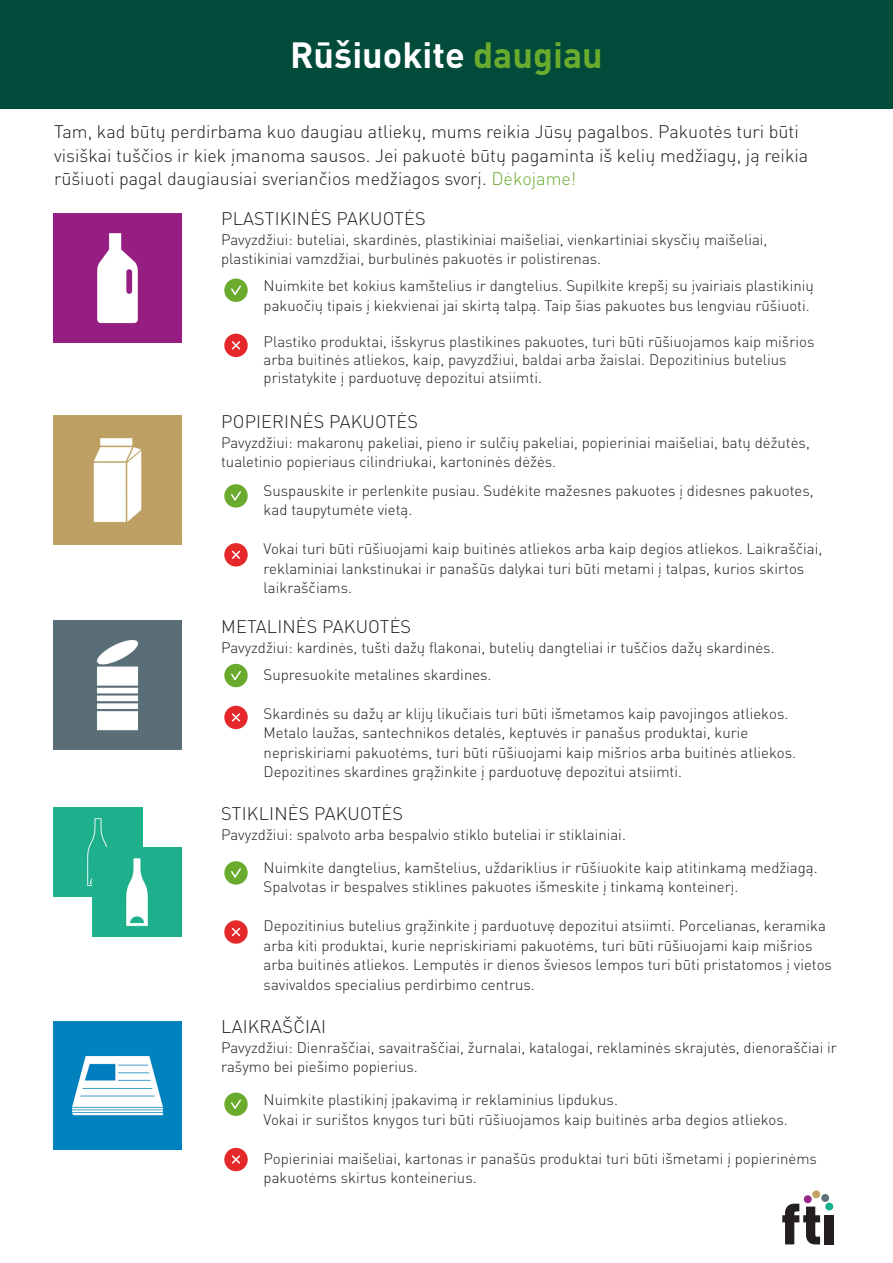
<style>
.page{position:relative;width:893px;height:1263px;background:#fff}
.page>*{position:absolute;margin:0;border:0;box-sizing:border-box;transform-origin:0 0}
.t1{font:700 36px "DIN Pro";color:#fff}
.t2{font:300 18px/23.4px "DIN Pro";color:#1d1d1b}
.t3{font:300 15px/19.5px "DIN Pro";color:#1d1d1b}
.t4{font:300 15px/18px "DIN Pro";color:#231f20}
.s1{color:#6aab2e}
</style>
<div class="page">
<div style="left:0;top:0;width:893px;height:108px;background:#004b39"></div>
<svg style="left:782px;top:1203px;width:38px;height:41px"></svg>
<div style="left:825px;top:1215px;width:9px;height:29px;background:#231f20"></div>
<div style="left:804px;top:1195px;width:8px;height:8px;background:#972888;border-radius:50%"></div>
<div style="left:812px;top:1190px;width:8px;height:8px;background:#c5a364;border-radius:50%"></div>
<div style="left:825px;top:1202px;width:8px;height:8px;background:#17b08e;border-radius:50%"></div>
<div style="left:821px;top:1194px;width:8px;height:8px;background:#60727a;border-radius:50%"></div>
<div style="left:224px;top:664px;width:24px;height:23px;background:#6aab2e;border-radius:50%"></div>
<svg style="left:231px;top:671px;width:10px;height:10px"></svg>
<div style="left:224px;top:706px;width:24px;height:23px;background:#e52829;border-radius:50%"></div>
<svg style="left:232px;top:713px;width:8px;height:9px"></svg>
<div style="left:224px;top:861px;width:24px;height:24px;background:#6aab2e;border-radius:50%"></div>
<svg style="left:231px;top:868px;width:10px;height:10px"></svg>
<div style="left:224px;top:920px;width:24px;height:24px;background:#e52829;border-radius:50%"></div>
<svg style="left:231px;top:928px;width:10px;height:9px"></svg>
<div style="left:224px;top:484px;width:24px;height:24px;background:#6aab2e;border-radius:50%"></div>
<svg style="left:231px;top:491px;width:10px;height:10px"></svg>
<div style="left:224px;top:543px;width:24px;height:23px;background:#e52829;border-radius:50%"></div>
<div style="left:224px;top:334px;width:24px;height:23px;background:#e52829;border-radius:50%"></div>
<svg style="left:231px;top:550px;width:10px;height:9px"></svg>
<svg style="left:232px;top:341px;width:8px;height:9px"></svg>
<div style="left:224px;top:279px;width:24px;height:23px;background:#6aab2e;border-radius:50%"></div>
<svg style="left:231px;top:285px;width:10px;height:10px"></svg>
<div style="left:224px;top:1092px;width:24px;height:24px;background:#6aab2e;border-radius:50%"></div>
<svg style="left:231px;top:1099px;width:10px;height:10px"></svg>
<div style="left:224px;top:1148px;width:24px;height:23px;background:#e52829;border-radius:50%"></div>
<svg style="left:232px;top:1155px;width:8px;height:9px"></svg>
<img style="left:53px;top:621px;width:129px;height:128px">
<div style="left:53px;top:808px;width:89px;height:89px;background:#1eb08c"></div>
<img style="left:93px;top:847px;width:89px;height:89px">
<img style="left:53px;top:415px;width:129px;height:129px">
<img style="left:53px;top:214px;width:129px;height:128px">
<img style="left:53px;top:1021px;width:129px;height:129px">
<p class="t1" style="left:290px;top:30px;width:314px">Rūšiuokite <span class="s1">daugiau</span></p>
<p class="t2" style="left:54px;top:120px;width:756px">Tam, kad būtų perdirbama kuo daugiau atliekų, mums reikia Jūsų pagalbos. Pakuotės turi būti visiškai tuščios ir kiek įmanoma sausos. Jei pakuotė būtų pagaminta iš kelių medžiagų, ją reikia rūšiuoti pagal daugiausiai sveriančios medžiagos svorį. <span class="s1">Dėkojame!</span></p>
<p class="t2" style="left:221px;top:206px;width:206px">PLASTIKINĖS PAKUOTĖS</p>
<p class="t3" style="left:221px;top:229px;width:548px">Pavyzdžiui: buteliai, skardinės, plastikiniai maišeliai, vienkartiniai skysčių maišeliai, plastikiniai vamzdžiai, burbulinės pakuotės ir polistirenas.</p>
<p class="t3" style="left:264px;top:275px;width:552px">Nuimkite bet kokius kamštelius ir dangtelius. Supilkite krepšį su įvairiais plastikinių pakuočių tipais į kiekvienai jai skirtą talpą. Taip šias pakuotes bus lengviau rūšiuoti.</p>
<p class="t4" style="left:264px;top:332px;width:552px">Plastiko produktai, išskyrus plastikines pakuotes, turi būti rūšiuojamos kaip mišrios arba buitinės atliekos, kaip, pavyzdžiui, baldai arba žaislai. Depozitinius butelius pristatykite į parduotuvę depozitui atsiimti.</p>
<p class="t2" style="left:221px;top:409px;width:198px">POPIERINĖS PAKUOTĖS</p>
<p class="t3" style="left:221px;top:432px;width:590px">Pavyzdžiui: makaronų pakeliai, pieno ir sulčių pakeliai, popieriniai maišeliai, batų dėžutės, tualetinio popieriaus cilindriukai, kartoninės dėžės.</p>
<p class="t3" style="left:264px;top:480px;width:551px">Suspauskite ir perlenkite pusiau. Sudėkite mažesnes pakuotes į didesnes pakuotes, kad taupytumėte vietą.</p>
<p class="t3" style="left:264px;top:538px;width:560px">Vokai turi būti rūšiuojami kaip buitinės atliekos arba kaip degios atliekos. Laikraščiai, reklaminiai lankstinukai ir panašūs dalykai turi būti metami į talpas, kurios skirtos laikraščiams.</p>
<p class="t2" style="left:221px;top:614px;width:191px">METALINĖS PAKUOTĖS</p>
<p class="t3" style="left:221px;top:637px;width:555px">Pavyzdžiui: kardinės, tušti dažų flakonai, butelių dangteliai ir tuščios dažų skardinės.</p>
<p class="t3" style="left:264px;top:664px;width:229px">Supresuokite metalines skardines.</p>
<p class="t3" style="left:264px;top:703px;width:534px">Skardinės su dažų ar klijų likučiais turi būti išmetamos kaip pavojingos atliekos.<br>Metalo laužas, santechnikos detalės, keptuvės ir panašus produktai, kurie nepriskiriami pakuotėms, turi būti rūšiuojami kaip mišrios arba buitinės atliekos.<br>Depozitines skardines grąžinkite į parduotuvę depozitui atsiimti.</p>
<p class="t2" style="left:221px;top:801px;width:183px">STIKLINĖS PAKUOTĖS</p>
<p class="t3" style="left:221px;top:824px;width:406px">Pavyzdžiui: spalvoto arba bespalvio stiklo buteliai ir stiklainiai.</p>
<p class="t3" style="left:264px;top:857px;width:556px">Nuimkite dangtelius, kamštelius, uždariklius ir rūšiuokite kaip atitinkamą medžiagą.<br>Spalvotas ir bespalves stiklines pakuotes išmeskite į tinkamą konteinerį.</p>
<p class="t3" style="left:264px;top:915px;width:570px">Depozitinius butelius grąžinkite į parduotuvę depozitui atsiimti. Porcelianas, keramika arba kiti produktai, kurie nepriskiriami pakuotėms, turi būti rūšiuojami kaip mišrios arba buitinės atliekos. Lemputės ir dienos šviesos lempos turi būti pristatomos į vietos savivaldos specialius perdirbimo centrus.</p>
<p class="t2" style="left:221px;top:1014px;width:106px">LAIKRAŠČIAI</p>
<p class="t3" style="left:221px;top:1037px;width:617px">Pavyzdžiui: Dienraščiai, savaitraščiai, žurnalai, katalogai, reklaminės skrajutės, dienoraščiai ir rašymo bei piešimo popierius.</p>
<p class="t3" style="left:264px;top:1089px;width:356px">Nuimkite plastikinį įpakavimą ir reklaminius lipdukus.</p>
<p class="t3" style="left:264px;top:1109px;width:526px">Vokai ir surištos knygos turi būti rūšiuojamos kaip buitinės arba degios atliekos.</p>
<p class="t3" style="left:264px;top:1148px;width:555px">Popieriniai maišeliai, kartonas ir panašūs produktai turi būti išmetami į popierinėms pakuotėms skirtus konteinerius.</p>
</div>
